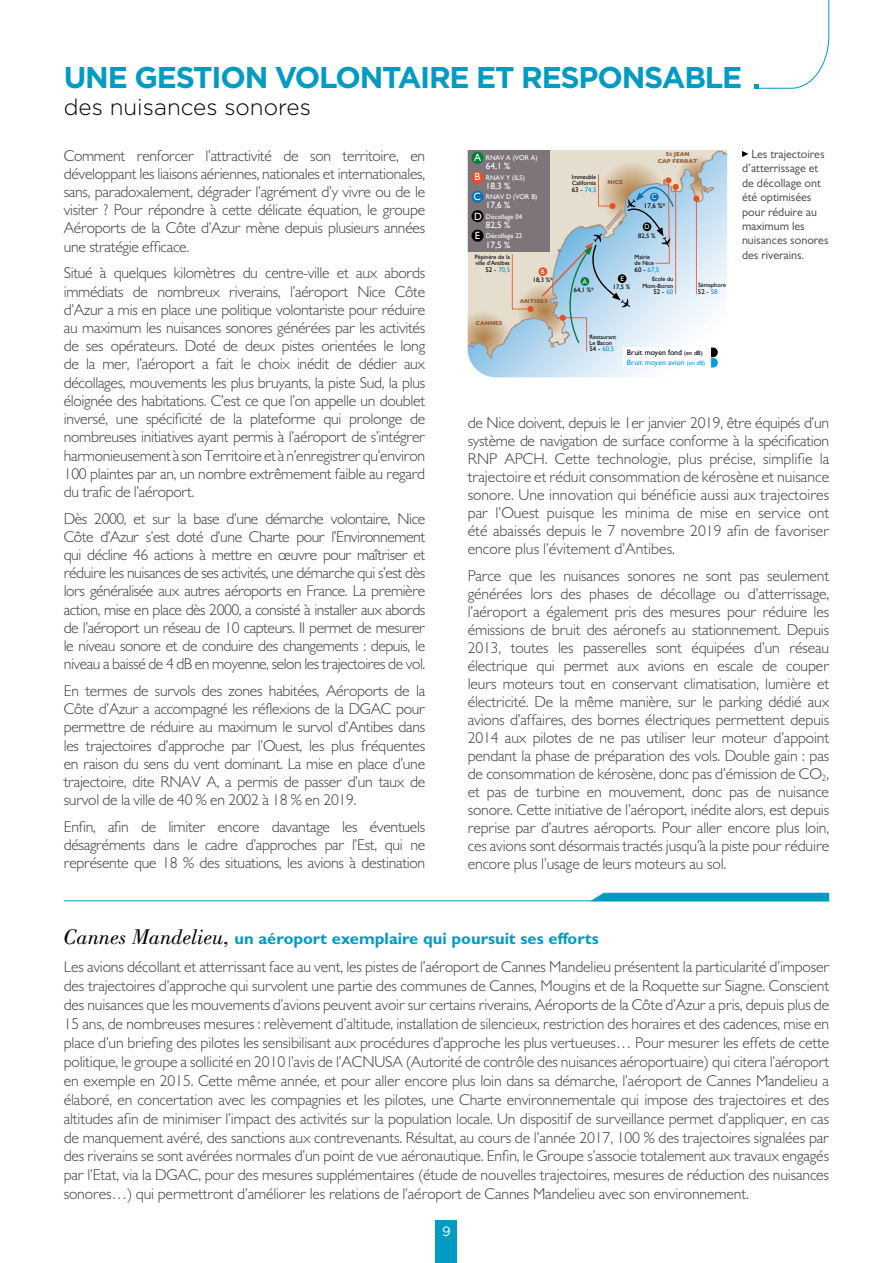
<style>
.page{position:relative;width:893px;height:1263px;background:#fff}
.page>*{position:absolute;margin:0;border:0;box-sizing:border-box;transform-origin:0 0}
.t1{font:700 30px "Gotham HTF";letter-spacing:-.04em;color:#009bc2}
.t2{font:300 22.5px "Gotham HTF";color:#000}
.t3{font:700 16.5px "Gill Sans MT Pro";color:#009bc2}
.t4{font:300 15.75px/18.1px "Gill Sans MT Pro";letter-spacing:-.02em;color:#3e3d40;text-align:justify}
.t5{font:13.5px "Gotham HTF";color:#fff}
.t6{font:12px/14.4px "Gill Sans MT Pro";color:#3e3d40}
.t7{font:10.5px/19.5px "Gill Sans";color:#fff}
.t8{font:9.15px "Gill Sans";color:#fff}
.t9{font:7.8px/10.1px "Gill Sans";color:#009ee0}
.t10{font:6.9px "Gill Sans";color:#fff}
.t11{font:6.9px "Gill Sans";color:#009ee0}
.t12{font:6.9px "Gill Sans";color:#000}
.t13{font:6.45px "Gill Sans";color:#000}
.t14{font:6.15px/6.1px "Gill Sans";color:#000}
.t15{font:700 5.7px/6.9px "Gill Sans";color:#915e36;text-align:center}
.s1{color:#000}
.s2{color:#009ee0}
.s3{font-size:6.15px;color:#000}
.s4{font-size:6.15px}
.s5{font-family:"Bodoni BT";font-weight:400;font-style:italic;font-size:22.5px;color:#000}
</style>
<div class="page">
<div style="left:436px;top:1221px;width:21px;height:42px;background:#009bc2"></div>
<svg style="left:468px;top:151px;width:259px;height:207px"></svg>
<svg style="left:468px;top:254px;width:66px;height:111px;background:#cecdc5"></svg>
<svg style="left:538px;top:267px;width:9px;height:9px"></svg>
<div style="left:468px;top:150px;width:82px;height:101px;background:#7d757a"></div>
<div style="left:472px;top:152px;width:12px;height:12px;background:#007e3a;border-radius:50%"></div>
<div style="left:472px;top:171px;width:12px;height:12px;background:#e8511e;border-radius:50%"></div>
<div style="left:472px;top:191px;width:12px;height:12px;background:#0b72b5;border-radius:50%"></div>
<div style="left:472px;top:210px;width:12px;height:12px;background:#000;border-radius:50%"></div>
<div style="left:472px;top:230px;width:12px;height:12px;background:#000;border-radius:50%"></div>
<svg style="left:540px;top:151px;width:178px;height:217px;background:#c7d3d8"></svg>
<svg style="left:742px;top:151px;width:6px;height:6px"></svg>
<svg style="left:754px;top:0;width:76px;height:89px"></svg>
<div style="left:592px;top:893px;width:237px;height:7px;background:#009bc2"></div>
<hr style="left:64px;top:900px;width:765px;height:1px;background:#009bc2">
<h1 class="t1" style="left:64px;top:60px;width:680px">UNE GESTION VOLONTAIRE ET RESPONSABLE</h1>
<h2 class="t2" style="left:64px;top:95px;width:249px">des nuisances sonores</h2>
<p class="t4" style="left:64px;top:146px;width:363px">Comment renforcer l’attractivité de son territoire, en développant les liaisons aériennes, nationales et internationales, sans, paradoxalement, dégrader l’agrément d’y vivre ou de le visiter ? Pour répondre à cette délicate équation, le groupe Aéroports de la Côte d’Azur mène depuis plusieurs années une stratégie efficace.</p>
<p class="t4" style="left:64px;top:264px;width:363px">Situé à quelques kilomètres du centre-ville et aux abords immédiats de nombreux riverains, l’aéroport Nice Côte d’Azur a mis en place une politique volontariste pour réduire au maximum les nuisances sonores générées par les activités de ses opérateurs. Doté de deux pistes orientées le long de la mer, l’aéroport a fait le choix inédit de dédier aux décollages, mouvements les plus bruyants, la piste Sud, la plus éloignée des habitations. C’est ce que l’on appelle un doublet inversé, une spécificité de la plateforme qui prolonge de nombreuses initiatives ayant permis à l’aéroport de s’intégrer harmonieusement à son Territoire et à n’enregistrer qu’environ 100 plaintes par an, un nombre extrêmement faible au regard du trafic de l’aéroport.</p>
<p class="t4" style="left:64px;top:509px;width:363px">Dès 2000, et sur la base d’une démarche volontaire, Nice Côte d’Azur s’est doté d’une Charte pour l’Environnement qui décline 46 actions à mettre en œuvre pour maîtriser et réduire les nuisances de ses activités, une démarche qui s’est dès lors généralisée aux autres aéroports en France. La première action, mise en place dès 2000, a consisté à installer aux abords de l’aéroport un réseau de 10 capteurs. Il permet de mesurer le niveau sonore et de conduire des changements : depuis, le niveau a baissé de 4 dB en moyenne, selon les trajectoires de vol.</p>
<p class="t4" style="left:64px;top:681px;width:363px">En termes de survols des zones habitées, Aéroports de la Côte d’Azur a accompagné les réflexions de la DGAC pour permettre de réduire au maximum le survol d’Antibes dans les trajectoires d’approche par l’Ouest, les plus fréquentes en raison du sens du vent dominant. La mise en place d’une trajectoire, dite RNAV A, a permis de passer d’un taux de survol de la ville de 40 % en 2002 à 18 % en 2019.</p>
<p class="t4" style="left:64px;top:817px;width:363px">Enfin, afin de limiter encore davantage les éventuels désagréments dans le cadre d’approches par l’Est, qui ne représente que 18 % des situations, les avions à destination</p>
<p class="t7" style="left:473px;top:148px;width:10px">A<br>B<br>C<br>D<br>E</p>
<p class="t10" style="left:486px;top:154px;width:53px">RNAV A (VOR A)</p>
<p class="t8" style="left:486px;top:161px;width:26px">64,1 %</p>
<p class="t10" style="left:486px;top:173px;width:40px">RNAV Y (ILS)</p>
<p class="t8" style="left:486px;top:180px;width:26px">18,3 %</p>
<p class="t10" style="left:486px;top:193px;width:53px">RNAV D (VOR B)</p>
<p class="t8" style="left:486px;top:200px;width:26px">17,6 %</p>
<p class="t10" style="left:486px;top:212px;width:38px">Décollage 04</p>
<p class="t8" style="left:486px;top:220px;width:26px">82,5 %</p>
<p class="t10" style="left:486px;top:232px;width:38px">Décollage 22</p>
<p class="t8" style="left:486px;top:239px;width:26px">17,5 %</p>
<p class="t14" style="left:475px;top:254px;width:37px">Pépinère de la ville d'Antibes</p>
<p class="t11" style="left:485px;top:266px;width:26px"><span class="s1">52 -</span> 70,5</p>
<p class="t15" style="left:476px;top:319px;width:28px">CANNES</p>
<p class="t10" style="left:541px;top:268px;width:5px">B</p>
<p class="t13" style="left:533px;top:276px;width:22px">18,3 %*</p>
<p class="t15" style="left:520px;top:298px;width:30px">ANTIBES</p>
<p class="t14" style="left:572px;top:174px;width:26px">Immeuble<br>California</p>
<p class="t11" style="left:572px;top:186px;width:26px"><span class="s1">63 -</span> 74,5</p>
<p class="t10" style="left:583px;top:277px;width:6px">A</p>
<p class="t13" style="left:574px;top:286px;width:22px">64,1 %*</p>
<p class="t15" style="left:607px;top:178px;width:17px">NICE</p>
<p class="t15" style="left:658px;top:151px;width:41px">St JEAN<br>CAP FERRAT</p>
<p class="t10" style="left:652px;top:193px;width:6px">C</p>
<p class="t12" style="left:644px;top:201px;width:23px">17,6 %*</p>
<p class="t10" style="left:644px;top:223px;width:7px">D</p>
<p class="t13" style="left:638px;top:232px;width:19px">82,5 %</p>
<p class="t14" style="left:635px;top:253px;width:21px">Mairie de Nice</p>
<p class="t11" style="left:635px;top:265px;width:26px"><span class="s1">60 -</span> 67,5</p>
<p class="t10" style="left:620px;top:274px;width:5px">E</p>
<p class="t13" style="left:613px;top:283px;width:19px">17,5 %</p>
<p class="t14" style="left:642px;top:276px;width:32px;text-align:right">Ecole du<br>Mont-Boron</p>
<p class="t12" style="left:653px;top:288px;width:21px">52 - <span class="s2">60</span></p>
<p class="t14" style="left:698px;top:281px;width:29px">Sémaphore</p>
<p class="t12" style="left:698px;top:287px;width:21px">52 - <span class="s2">58</span></p>
<p class="t14" style="left:589px;top:334px;width:28px">Restaurant<br>Le Bacon</p>
<p class="t11" style="left:589px;top:345px;width:26px"><span class="s1">54 -</span> 60,5</p>
<p class="t9" style="left:627px;top:347px;width:80px"><span class="s1">Bruit moyen fond</span> <span class="s3">(en dB)<br></span>Bruit moyen avion <span class="s4">(en dB)</span></p>
<p class="t6" style="left:742px;top:147px;width:88px;text-indent:9px">Les trajectoires d’atterrissage et de décollage ont été optimisées pour réduire au maximum les nuisances sonores des riverains.</p>
<p class="t4" style="left:468px;top:413px;width:363px">de Nice doivent, depuis le 1er janvier 2019, être équipés d’un système de navigation de surface conforme à la spécification RNP APCH. Cette technologie, plus précise, simplifie la trajectoire et réduit consommation de kérosène et nuisance sonore. Une innovation qui bénéficie aussi aux trajectoires par l’Ouest puisque les minima de mise en service ont été abaissés depuis le 7 novembre 2019 afin de favoriser encore plus l’évitement d’Antibes.</p>
<p class="t4" style="left:468px;top:566px;width:363px">Parce que les nuisances sonores ne sont pas seulement générées lors des phases de décollage ou d’atterrissage, l’aéroport a également pris des mesures pour réduire les émissions de bruit des aéronefs au stationnement. Depuis 2013, toutes les passerelles sont équipées d’un réseau électrique qui permet aux avions en escale de couper leurs moteurs tout en conservant climatisation, lumière et électricité. De la même manière, sur le parking dédié aux avions d’affaires, des bornes électriques permettent depuis 2014 aux pilotes de ne pas utiliser leur moteur d’appoint pendant la phase de préparation des vols. Double gain : pas de consommation de kérosène, donc pas d’émission de CO<sub>2</sub>, et pas de turbine en mouvement, donc pas de nuisance sonore. Cette initiative de l’aéroport, inédite alors, est depuis reprise par d’autres aéroports. Pour aller encore plus loin, ces avions sont désormais tractés jusqu’à la piste pour réduire encore plus l’usage de leurs moteurs au sol.</p>
<p class="t3" style="left:64px;top:928px;width:537px"><span class="s5">Cannes Mandelieu,</span> un aéroport exemplaire qui poursuit ses efforts</p>
<p class="t4" style="left:64px;top:957px;width:767px;line-height:18.9px">Les avions décollant et atterrissant face au vent, les pistes de l’aéroport de Cannes Mandelieu présentent la particularité d’imposer des trajectoires d’approche qui survolent une partie des communes de Cannes, Mougins et de la Roquette sur Siagne. Conscient des nuisances que les mouvements d’avions peuvent avoir sur certains riverains, Aéroports de la Côte d’Azur a pris, depuis plus de 15 ans, de nombreuses mesures : relèvement d’altitude, installation de silencieux, restriction des horaires et des cadences, mise en place d’un briefing des pilotes les sensibilisant aux procédures d’approche les plus vertueuses… Pour mesurer les effets de cette politique, le groupe a sollicité en 2010 l’avis de l’ACNUSA (Autorité de contrôle des nuisances aéroportuaire) qui citera l’aéroport en exemple en 2015. Cette même année, et pour aller encore plus loin dans sa démarche, l’aéroport de Cannes Mandelieu a élaboré, en concertation avec les compagnies et les pilotes, une Charte environnementale qui impose des trajectoires et des altitudes afin de minimiser l’impact des activités sur la population locale. Un dispositif de surveillance permet d’appliquer, en cas de manquement avéré, des sanctions aux contrevenants. Résultat, au cours de l’année 2017, 100 % des trajectoires signalées par des riverains se sont avérées normales d’un point de vue aéronautique. Enfin, le Groupe s’associe totalement aux travaux engagés par l’Etat, via la DGAC, pour des mesures supplémentaires (étude de nouvelles trajectoires, mesures de réduction des nuisances sonores…) qui permettront d’améliorer les relations de l’aéroport de Cannes Mandelieu avec son environnement.</p>
<p class="t5" style="left:442px;top:1224px;width:10px">9</p>
</div>
